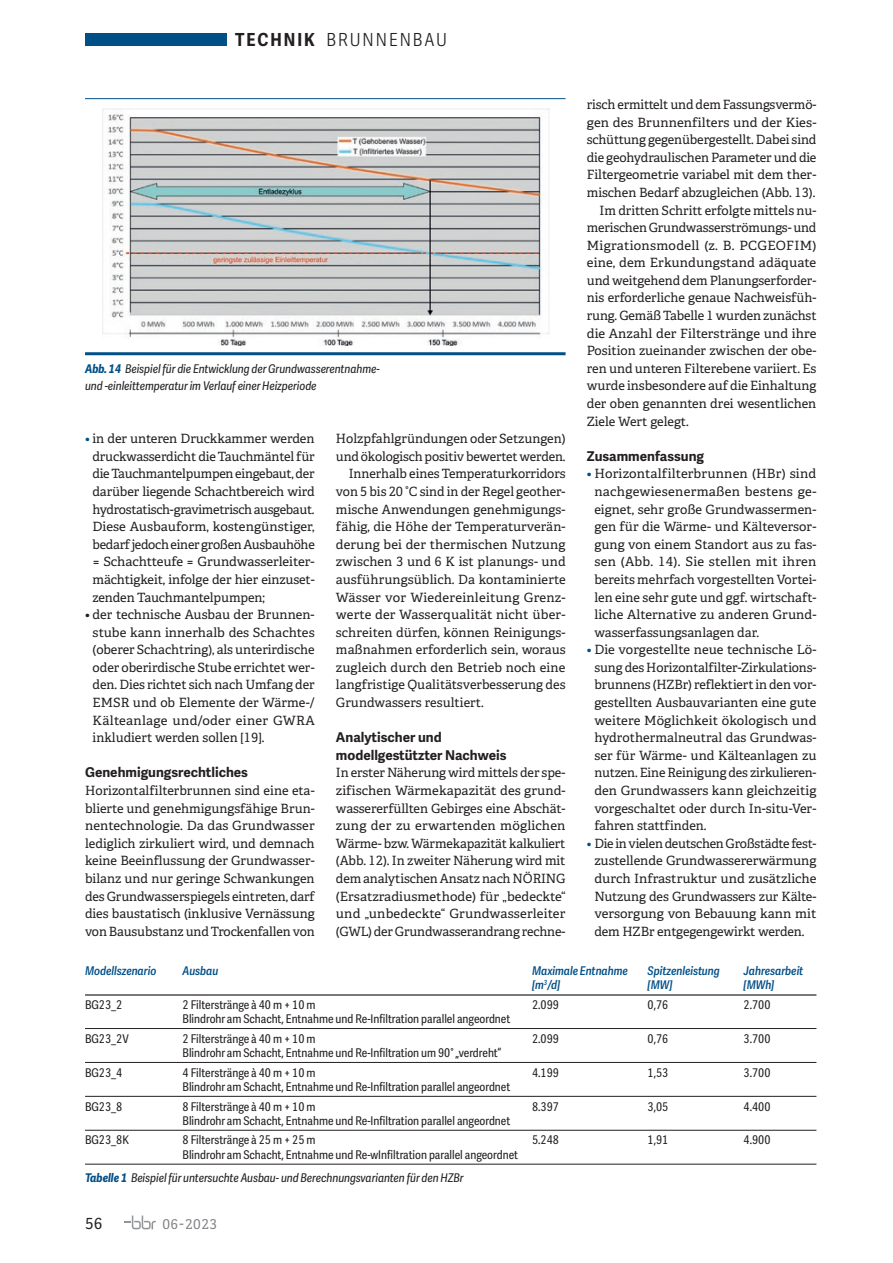
<style>
.page{position:relative;width:893px;height:1263px;background:#fff}
.page>*{position:absolute;margin:0;border:0;box-sizing:border-box;transform-origin:0 0}
.t1{font:300 18px "Adelle Sans Cnd";letter-spacing:.11em;color:#231f20}
.t2{font:15.3px "Adelle";color:#231f20}
.t3{font:700 13.5px/17.5px "Adelle Sans";color:#231f20}
.t4{font:13.5px "Adelle";letter-spacing:.03em;color:#808285}
.t5{font:12.75px/17.5px "Adelle";color:#231f20;text-align:justify}
.t6{font:12.75px "Adelle";letter-spacing:.02em;color:#231f20}
.t7{font:12px "Adelle Sans Cnd";color:#231f20}
.t8{font:italic 12px/17.5px "Adelle Sans Cnd";color:#231f20}
.t9{font:italic 600 12px "Adelle Sans Cnd";color:#004f87}
.s1{font-weight:700}
.s2{color:#004f87}
.s3{font-weight:700;color:#004f87}
</style>
<div class="page">
<svg style="left:124px;top:1215px;width:32px;height:14px"></svg>
<div style="left:85px;top:33px;width:141px;height:13px;background:#004f87"></div>
<img style="left:103px;top:108px;width:447px;height:238px">
<hr style="left:85px;top:994px;width:731px;height:1px;background:#231f20">
<hr style="left:85px;top:1028px;width:731px;height:1px;background:#231f20">
<hr style="left:85px;top:1062px;width:731px;height:1px;background:#231f20">
<hr style="left:85px;top:1096px;width:731px;height:1px;background:#231f20">
<hr style="left:85px;top:1130px;width:731px;height:1px;background:#231f20">
<hr style="left:85px;top:1164px;width:731px;height:1px;background:#231f20">
<hr style="left:85px;top:352px;width:481px;height:3px;background:#004f87">
<hr style="left:85px;top:98px;width:481px;height:1px;background:#004f87">
<h1 class="t1" style="left:235px;top:29px;width:213px"><span class="s1">TECHNIK</span> BRUNNENBAU</h1>
<p class="t5" style="left:587px;top:96px;width:231px">risch ermittelt und dem Fassungsvermö-</p>
<p class="t5" style="left:587px;top:113px;width:231px">gen des Brunnenfilters und der Kies-</p>
<p class="t5" style="left:587px;top:131px;width:231px">schüttung gegenübergestellt. Dabei sind</p>
<p class="t5" style="left:587px;top:149px;width:231px">die geohydraulischen Parameter und die</p>
<p class="t5" style="left:587px;top:166px;width:231px">Filtergeometrie variabel mit dem ther-</p>
<p class="t5" style="left:587px;top:184px;width:230px">mischen Bedarf abzugleichen (Abb. 13).</p>
<p class="t5" style="left:600px;top:201px;width:216px">Im dritten Schritt erfolgte mittels nu--</p>
<p class="t5" style="left:587px;top:219px;width:231px">merischen Grundwasserströmungs- und</p>
<p class="t6" style="left:587px;top:237px;width:231px">Migrationsmodell (z. B. PCGEOFIM)</p>
<p class="t5" style="left:587px;top:254px;width:231px">eine, dem Erkundungstand adäquate</p>
<p class="t5" style="left:587px;top:272px;width:231px">und weitgehend dem Planungserforder-</p>
<p class="t5" style="left:587px;top:289px;width:231px">nis erforderliche genaue Nachweisfüh-</p>
<p class="t5" style="left:587px;top:307px;width:231px">rung. Gemäß Tabelle 1 wurden zunächst</p>
<p class="t5" style="left:587px;top:325px;width:231px">die Anzahl der Filterstränge und ihre</p>
<p class="t5" style="left:587px;top:342px;width:231px">Position zueinander zwischen der obe-</p>
<p class="t5" style="left:587px;top:360px;width:231px">ren und unteren Filterebene variiert. Es</p>
<p class="t5" style="left:587px;top:377px;width:231px">wurde insbesondere auf die Einhaltung</p>
<p class="t5" style="left:587px;top:395px;width:231px">der oben genannten drei wesentlichen</p>
<p class="t5" style="left:587px;top:412px;width:104px">Ziele Wert gelegt.</p>
<p class="t3" style="left:587px;top:447px;width:119px">Zusammenfassung</p>
<p class="t5" style="left:594px;top:465px;width:224px;text-align:left;text-indent:-8px"><span class="s2">•</span> Horizontalfilterbrunnen (HBr) sind nachgewiesenermaßen bestens ge-- eignet, sehr große Grundwassermen&shy;gen für die Wärme- und Kälteversor&shy;gung von einem Standort aus zu fas&shy;sen (Abb. 14). Sie stellen mit ihren bereits mehrfach vorgestellten Vortei&shy;len eine sehr gute und ggf. wirtschaft&shy;liche Alternative zu anderen Grund&shy;wasserfassungsanlagen dar.</p>
<p class="t5" style="left:594px;top:641px;width:224px;text-align:left;text-indent:-8px"><span class="s2">•</span> Die vorgestellte neue technische Lö-- sung des Horizontalfilter-Zirkulations&shy;brunnens (HZBr) reflektiert in den vor&shy;gestellten Ausbauvarianten eine gute weitere Möglichkeit ökologisch und hydrothermalneutral das Grundwas&shy;ser für Wärme- und Kälteanlagen zu nutzen. Eine Reinigung des zirkulieren&shy;den Grundwassers kann gleichzeitig vorgeschaltet oder durch In-situ-Ver&shy;fahren stattfinden.</p>
<p class="t5" style="left:587px;top:835px;width:231px;text-align:center"><span class="s2">•</span> Die in vielen deutschen Großstädte fest&shy;zustellende Grundwassererwärmung durch Infrastruktur und zusätzliche Nutzung des Grundwassers zur Kälte&shy;versorgung von Bebauung kann mit dem HZBr entgegengewirkt werden.</p>
<p class="t8" style="left:85px;top:360px;width:296px"><span class="s3">Abb. 14</span> Beispiel für die Entwicklung der Grundwasserentnahme&shy;und -einleittemperatur im Verlauf einer Heizperiode</p>
<p class="t5" style="left:336px;top:430px;width:231px">Holzpfahlgründungen oder Setzungen)</p>
<p class="t5" style="left:336px;top:448px;width:231px">und ökologisch positiv bewertet werden.</p>
<p class="t5" style="left:349px;top:465px;width:218px">Innerhalb eines Temperaturkorridors</p>
<p class="t5" style="left:336px;top:483px;width:231px">von 5 bis 20 °C sind in der Regel geother-</p>
<p class="t5" style="left:336px;top:500px;width:231px">mische Anwendungen genehmigungs-</p>
<p class="t5" style="left:336px;top:518px;width:231px">fähig, die Höhe der Temperaturverän-</p>
<p class="t5" style="left:336px;top:536px;width:231px">derung bei der thermischen Nutzung</p>
<p class="t5" style="left:336px;top:553px;width:231px">zwischen 3 und 6 K ist planungs- und</p>
<p class="t5" style="left:336px;top:571px;width:231px">ausführungsüblich. Da kontaminierte</p>
<p class="t6" style="left:336px;top:589px;width:231px">Wässer vor Wiedereinleitung Grenz-</p>
<p class="t5" style="left:336px;top:606px;width:231px">werte der Wasserqualität nicht über-</p>
<p class="t5" style="left:336px;top:624px;width:231px">schreiten dürfen, können Reinigungs-</p>
<p class="t5" style="left:336px;top:641px;width:231px">maßnahmen erforderlich sein, woraus</p>
<p class="t5" style="left:336px;top:659px;width:231px">zugleich durch den Betrieb noch eine</p>
<p class="t5" style="left:336px;top:676px;width:231px">langfristige Qualitätsverbesserung des</p>
<p class="t5" style="left:336px;top:694px;width:150px">Grundwassers resultiert.</p>
<p class="t3" style="left:336px;top:729px;width:172px">Analytischer und modellgestützter Nachweis</p>
<p class="t5" style="left:336px;top:764px;width:231px">In erster Näherung wird mittels der spe&shy;zifischen Wärmekapazität des grund&shy;wassererfüllten Gebirges eine Abschät&shy;zung der zu erwartenden möglichen Wärme- bzw. Wärmekapazität kalkuliert (Abb. 12). In zweiter Näherung wird mit dem analytischen Ansatz nach NÖRING (Ersatzradiusmethode) für „bedeckte“ und „unbedeckte“ Grundwasserleiter (GWL) der Grundwasserandrang rechne-</p>
<p class="t5" style="left:92px;top:430px;width:224px;text-indent:-7px"><span class="s2">•</span> in der unteren Druckkammer werden druckwasserdicht die Tauchmäntel für die Tauchmantelpumpen eingebaut, der darüber liegende Schachtbereich wird hydrostatisch-gravimetrisch ausgebaut.<br>Diese Ausbauform, kostengünstiger, bedarf jedoch einer großen Ausbauhöhe = Schachtteufe = Grundwasserleiter&shy;mächtigkeit, infolge der hier einzuset&shy;zenden Tauchmantelpumpen;</p>
<p class="t5" style="left:93px;top:606px;width:224px;text-indent:-8px">• der technische Ausbau der Brunnen&shy;stube kann innerhalb des Schachtes (oberer Schachtring), als unterirdische oder oberirdische Stube errichtet wer&shy;den. Dies richtet sich nach Umfang der EMSR und ob Elemente der Wärme-/ Kälteanlage und/oder einer GWRA inkludiert werden sollen [19].</p>
<p class="t3" style="left:85px;top:764px;width:164px">Genehmigungsrechtliches</p>
<p class="t5" style="left:85px;top:782px;width:231px">Horizontalfilterbrunnen sind eine eta&shy;blierte und genehmigungsfähige Brun&shy;nentechnologie. Da das Grundwasser lediglich zirkuliert wird, und demnach keine Beeinflussung der Grundwasser&shy;bilanz und nur geringe Schwankungen des Grundwasserspiegels eintreten, darf dies baustatisch (inklusive Vernässung von Bausubstanz und Trockenfallen von</p>
<p class="t9" style="left:85px;top:963px;width:73px">Modellszenario</p>
<p class="t9" style="left:183px;top:963px;width:37px">Ausbau</p>
<p class="t9" style="left:532px;top:963px;width:97px">Maximale Entnahme</p>
<p class="t9" style="left:648px;top:963px;width:74px">Spitzenleistung</p>
<p class="t9" style="left:744px;top:963px;width:61px">Jahresarbeit</p>
<p class="t9" style="left:532px;top:978px;width:30px">[m<sup>3</sup>/d]</p>
<p class="t9" style="left:648px;top:978px;width:26px">[MW]</p>
<p class="t9" style="left:744px;top:978px;width:32px">[MWh]</p>
<p class="t7" style="left:85px;top:997px;width:39px">BG23_2</p>
<p class="t7" style="left:183px;top:997px;width:134px">2 Filterstränge à 40 m + 10 m</p>
<p class="t7" style="left:532px;top:997px;width:28px">2.099</p>
<p class="t7" style="left:648px;top:997px;width:22px">0,76</p>
<p class="t7" style="left:744px;top:997px;width:28px">2.700</p>
<p class="t7" style="left:183px;top:1012px;width:329px">Blindrohr am Schacht, Entnahme und Re-Infiltration parallel angeordnet</p>
<p class="t7" style="left:85px;top:1031px;width:45px">BG23_2V</p>
<p class="t7" style="left:183px;top:1031px;width:134px">2 Filterstränge à 40 m + 10 m</p>
<p class="t7" style="left:532px;top:1031px;width:28px">2.099</p>
<p class="t7" style="left:648px;top:1031px;width:22px">0,76</p>
<p class="t7" style="left:744px;top:1031px;width:28px">3.700</p>
<p class="t7" style="left:183px;top:1046px;width:320px">Blindrohr am Schacht, Entnahme und Re-Infiltration um 90° „verdreht“</p>
<p class="t7" style="left:85px;top:1065px;width:39px">BG23_4</p>
<p class="t7" style="left:183px;top:1065px;width:134px">4 Filterstränge à 40 m + 10 m</p>
<p class="t7" style="left:532px;top:1065px;width:28px">4.199</p>
<p class="t7" style="left:648px;top:1065px;width:22px">1,53</p>
<p class="t7" style="left:744px;top:1065px;width:28px">3.700</p>
<p class="t7" style="left:183px;top:1080px;width:329px">Blindrohr am Schacht, Entnahme und Re-Infiltration parallel angeordnet</p>
<p class="t7" style="left:85px;top:1099px;width:39px">BG23_8</p>
<p class="t7" style="left:183px;top:1099px;width:134px">8 Filterstränge à 40 m + 10 m</p>
<p class="t7" style="left:532px;top:1099px;width:28px">8.397</p>
<p class="t7" style="left:648px;top:1099px;width:22px">3,05</p>
<p class="t7" style="left:744px;top:1099px;width:28px">4.400</p>
<p class="t7" style="left:183px;top:1114px;width:329px">Blindrohr am Schacht, Entnahme und Re-Infiltration parallel angeordnet</p>
<p class="t7" style="left:85px;top:1133px;width:45px">BG23_8K</p>
<p class="t7" style="left:183px;top:1133px;width:134px">8 Filterstränge à 25 m + 25 m</p>
<p class="t7" style="left:532px;top:1133px;width:28px">5.248</p>
<p class="t7" style="left:648px;top:1133px;width:22px">1,91</p>
<p class="t7" style="left:744px;top:1133px;width:28px">4.900</p>
<p class="t7" style="left:183px;top:1147px;width:337px">Blindrohr am Schacht, Entnahme und Re-wInfiltration parallel angeordnet</p>
<p class="t8" style="left:85px;top:1169px;width:380px"><span class="s3">Tabelle 1</span> Beispiel für untersuchte Ausbau- und Berechnungsvarianten für den HZBr</p>
<p class="t2" style="left:85px;top:1214px;width:19px">56</p>
<p class="t4" style="left:162px;top:1216px;width:56px">06-2023</p>
</div>
